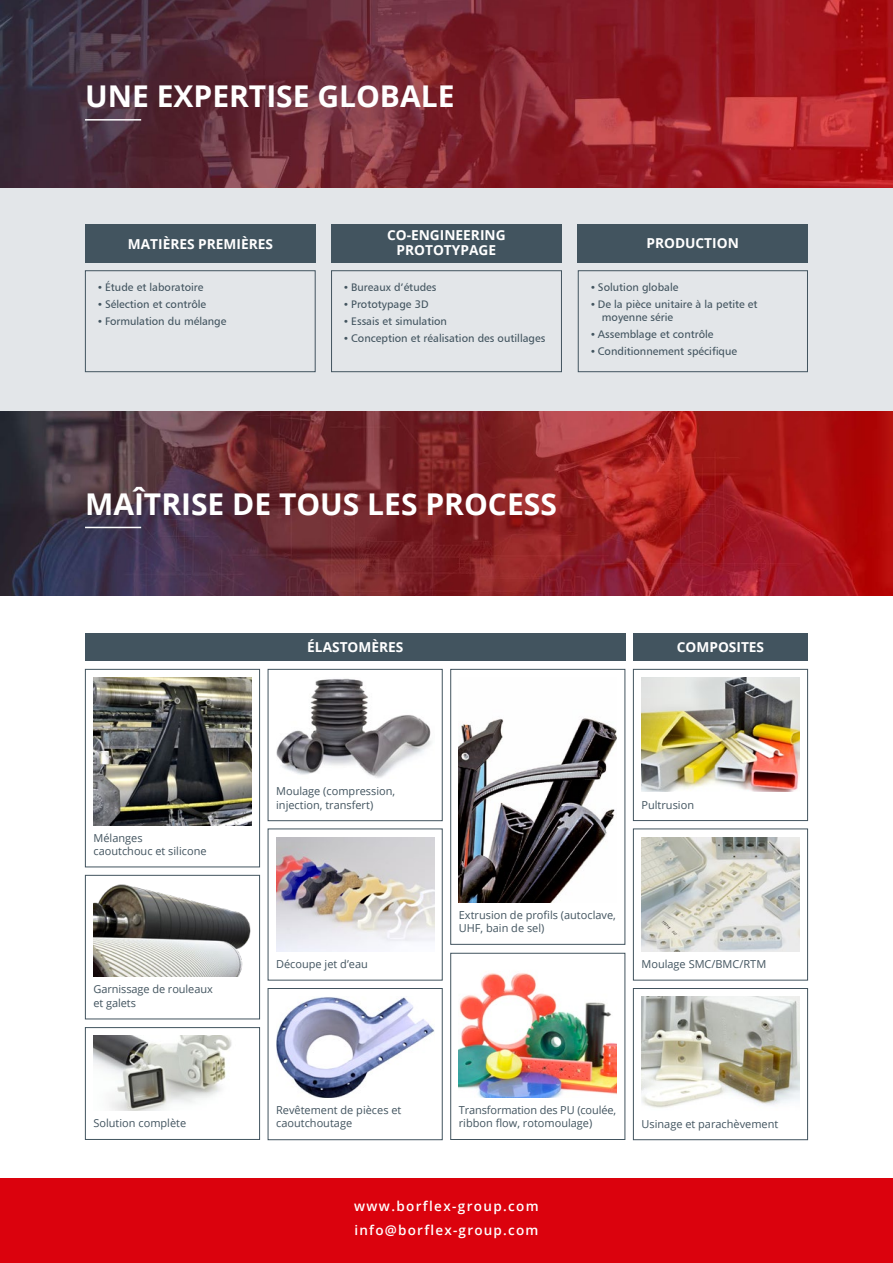
<style>
.page{position:relative;width:893px;height:1263px;background:#fff}
.page>*{position:absolute;margin:0;border:0;box-sizing:border-box;transform-origin:0 0}
.t1{font:700 30px "Open Sans";color:#fff}
.t2{font:700 13.65px/15.1px "Open Sans";color:#fff;text-align:center}
.t3{font:600 13.5px/24.8px "Open Sans";letter-spacing:.09em;color:#fff}
.t4{font:10.95px/13.2px "Open Sans";color:#42545f}
.t5{font:10.95px/13.2px "Humanist 777 BT Roman B";color:#42545f}
.s1{font-family:"Liberation Sans"}
</style>
<div class="page">
<div style="left:0;top:1179px;width:893px;height:84px;background:#db020d"></div>
<div style="left:0;top:0;width:893px;height:447px;background:#e3e6e9"></div>
<img style="left:0;top:0;width:893px;height:188px">
<hr style="left:85px;top:119px;width:56px;height:2px;background:#fff">
<img style="left:0;top:411px;width:893px;height:184px">
<hr style="left:85px;top:527px;width:56px;height:1px;background:#fff">
<div style="left:85px;top:634px;width:540px;height:27px;background:#42545f"></div>
<div style="left:633px;top:634px;width:175px;height:27px;background:#42545f"></div>
<img style="left:93px;top:677px;width:158px;height:148px">
<div style="left:85px;top:669px;width:175px;height:198px;border:1px solid #42545f"></div>
<img style="left:93px;top:1036px;width:139px;height:75px">
<div style="left:85px;top:1027px;width:175px;height:113px;border:1px solid #42545f"></div>
<img style="left:459px;top:718px;width:158px;height:184px">
<div style="left:450px;top:669px;width:175px;height:276px;border:1px solid #42545f"></div>
<img style="left:276px;top:678px;width:156px;height:100px">
<div style="left:268px;top:669px;width:175px;height:152px;border:1px solid #42545f"></div>
<img style="left:276px;top:837px;width:159px;height:114px">
<img style="left:459px;top:973px;width:158px;height:125px">
<div style="left:450px;top:953px;width:175px;height:187px;border:1px solid #42545f"></div>
<img style="left:93px;top:884px;width:158px;height:93px">
<div style="left:85px;top:875px;width:175px;height:144px;border:1px solid #42545f"></div>
<img style="left:276px;top:997px;width:159px;height:100px">
<div style="left:268px;top:988px;width:175px;height:152px;border:1px solid #42545f"></div>
<img style="left:641px;top:677px;width:158px;height:115px">
<div style="left:633px;top:669px;width:175px;height:152px;border:1px solid #42545f"></div>
<img style="left:641px;top:837px;width:158px;height:114px">
<div style="left:633px;top:828px;width:175px;height:152px;border:1px solid #42545f"></div>
<img style="left:641px;top:996px;width:158px;height:112px">
<div style="left:633px;top:988px;width:175px;height:152px;border:1px solid #42545f"></div>
<div style="left:85px;top:270px;width:231px;height:102px;border:1px solid #42545f"></div>
<div style="left:331px;top:270px;width:231px;height:102px;border:1px solid #42545f"></div>
<div style="left:578px;top:270px;width:230px;height:102px;border:1px solid #42545f"></div>
<div style="left:85px;top:224px;width:231px;height:39px;background:#42545f"></div>
<div style="left:331px;top:224px;width:230px;height:39px;background:#42545f"></div>
<div style="left:577px;top:224px;width:231px;height:39px;background:#42545f"></div>
<h1 class="t1" style="left:85px;top:75px;width:371px">UNE EXPERTISE GLOBALE</h1>
<p class="t2" style="left:128px;top:236px;width:147px">MATIÈRES PREMIÈRES</p>
<p class="t2" style="left:387px;top:227px;width:120px">CO-ENGINEERING<br>PROTOTYPAGE</p>
<p class="t2" style="left:646px;top:235px;width:94px">PRODUCTION</p>
<p class="t5" style="left:98px;top:280px;width:107px"><span class="s1">•</span> Étude et laboratoire</p>
<p class="t5" style="left:98px;top:297px;width:110px"><span class="s1">•</span> Sélection et contrôle</p>
<p class="t5" style="left:98px;top:314px;width:130px"><span class="s1">•</span> Formulation du mélange</p>
<p class="t5" style="left:344px;top:280px;width:94px"><span class="s1">•</span> Bureaux d’études</p>
<p class="t5" style="left:344px;top:297px;width:86px"><span class="s1">•</span> Prototypage 3D</p>
<p class="t5" style="left:344px;top:314px;width:104px"><span class="s1">•</span> Essais et simulation</p>
<p class="t5" style="left:344px;top:332px;width:202px"><span class="s1">•</span> Conception et réalisation des outillages</p>
<p class="t5" style="left:591px;top:280px;width:89px"><span class="s1">•</span> Solution globale</p>
<p class="t5" style="left:602px;top:297px;width:157px;text-indent:-11px"><span class="s1">•</span> De la pièce unitaire à la petite et moyenne série</p>
<p class="t5" style="left:591px;top:328px;width:124px"><span class="s1">•</span> Assemblage et contrôle</p>
<p class="t5" style="left:591px;top:345px;width:148px"><span class="s1">•</span> Conditionnement spécifique</p>
<h1 class="t1" style="left:85px;top:483px;width:473px">MAÎTRISE DE TOUS LES PROCESS</h1>
<p class="t2" style="left:307px;top:639px;width:98px">ÉLASTOMÈRES</p>
<p class="t2" style="left:677px;top:639px;width:89px">COMPOSITES</p>
<p class="t4" style="left:93px;top:831px;width:115px">Mélanges<br>caoutchouc et silicone</p>
<p class="t4" style="left:93px;top:982px;width:121px">Garnissage de rouleaux et galets</p>
<p class="t4" style="left:93px;top:1116px;width:94px">Solution complète</p>
<p class="t4" style="left:276px;top:785px;width:121px">Moulage (compression, injection, transfert)</p>
<p class="t4" style="left:276px;top:957px;width:93px">Découpe jet d’eau</p>
<p class="t4" style="left:641px;top:798px;width:54px">Pultrusion</p>
<p class="t4" style="left:459px;top:908px;width:159px">Extrusion de profils (autoclave,<br>UHF, bain de sel)</p>
<p class="t4" style="left:641px;top:957px;width:126px">Moulage SMC/BMC/RTM</p>
<p class="t4" style="left:276px;top:1103px;width:127px">Revêtement de pièces et caoutchoutage</p>
<p class="t4" style="left:459px;top:1103px;width:159px">Transformation des PU (coulée, ribbon flow, rotomoulage)</p>
<p class="t4" style="left:641px;top:1117px;width:138px">Usinage et parachèvement</p>
<p class="t3" style="left:354px;top:1193px;width:186px">www.borflex-group.com info@borflex-group.com</p>
</div>
